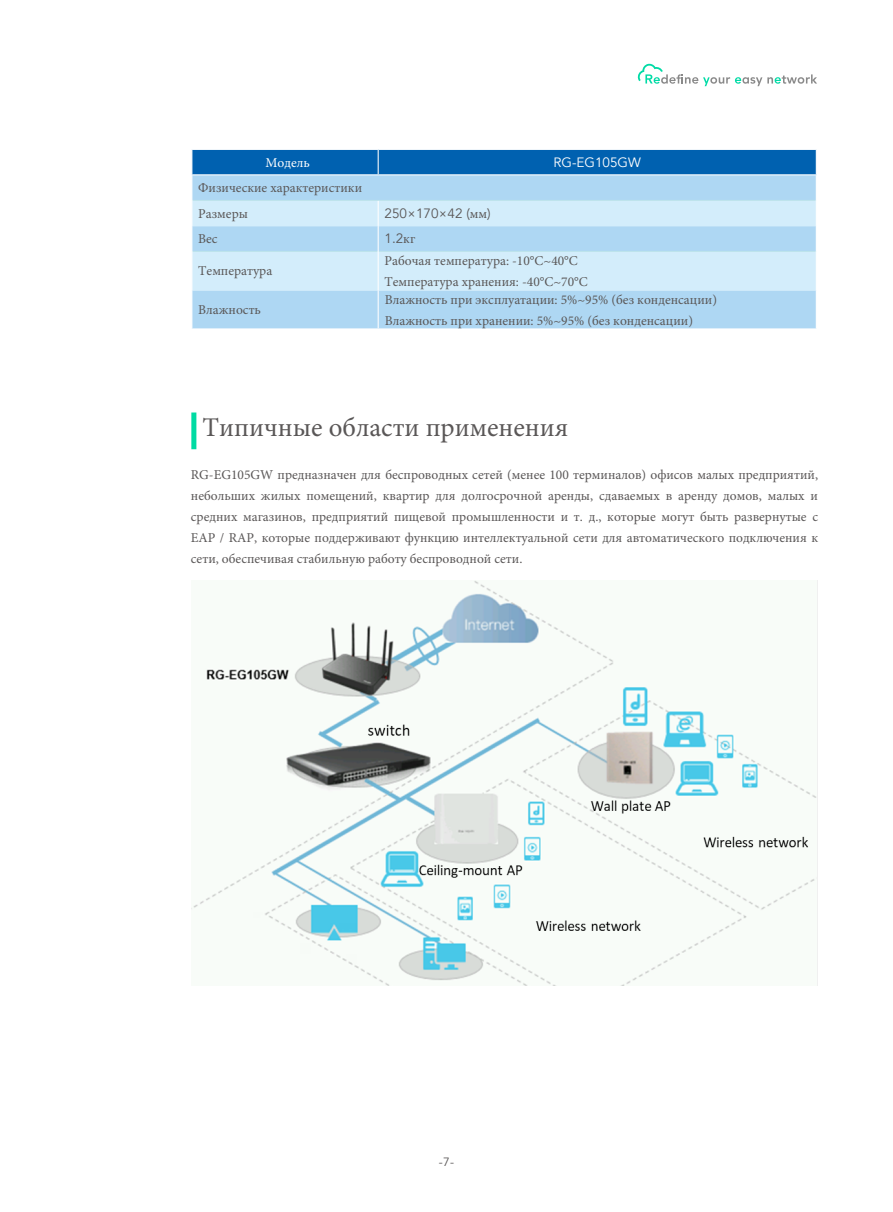
<style>
.page{position:relative;width:893px;height:1212px;background:#fff}
.page>*{position:absolute;margin:0;border:0;box-sizing:border-box;transform-origin:0 0}
.t1{font:27px "Minion Pro";color:#5a5757}
.t2{font:13.5px/21px "Minion Pro";color:#5a5757}
.t3{font:13.5px "Avenir LT";color:#5a5757}
.t4{font:13.5px "Avenir LT";color:#fff}
.t5{font:13.5px "Minion Pro";color:#fff}
.t6{font:12px "Avenir LT";color:#5a5757}
.s1{font-family:"Minion Pro"}
</style>
<div class="page">
<svg style="left:637px;top:63px;width:180px;height:23px"></svg>
<div style="left:192px;top:291px;width:624px;height:37px;background:#aed7f3"></div>
<div style="left:192px;top:252px;width:624px;height:38px;background:#d3edfb"></div>
<hr style="left:192px;top:251px;width:186px;height:1px;background:#bde3ec">
<hr style="left:379px;top:251px;width:437px;height:1px;background:#bde3ec">
<hr style="left:192px;top:290px;width:186px;height:1px;background:#d3edfb">
<hr style="left:379px;top:290px;width:437px;height:1px;background:#d3edfb">
<hr style="left:378px;top:251px;width:1px;height:39px;background:#fff">
<hr style="left:378px;top:290px;width:1px;height:38px;background:#fff">
<svg style="left:191px;top:149px;width:626px;height:102px;background:#90c1e5"></svg>
<img style="left:191px;top:580px;width:626px;height:405px">
<div style="left:191px;top:412px;width:5px;height:37px;background:#00dba3"></div>
<p class="t5" style="left:266px;top:153px;width:46px">Модель</p>
<p class="t4" style="left:554px;top:154px;width:89px">RG-EG105GW</p>
<p class="t2" style="left:198px;top:177px;width:165px">Физические характеристики</p>
<p class="t2" style="left:198px;top:203px;width:51px">Размеры</p>
<p class="t3" style="left:385px;top:205px;width:108px">250×170×42 (<span class="s1">мм</span>)</p>
<p class="t2" style="left:198px;top:228px;width:21px">Вес</p>
<p class="t3" style="left:385px;top:231px;width:32px">1.2<span class="s1">кг</span></p>
<p class="t2" style="left:198px;top:260px;width:76px">Температура</p>
<p class="t2" style="left:385px;top:250px;width:205px">Рабочая температура: -10°C~40°C<br>Температура хранения: -40°C~70°C</p>
<p class="t2" style="left:198px;top:299px;width:64px">Влажность</p>
<p class="t2" style="left:385px;top:289px;width:334px">Влажность при эксплуатации: 5%~95% (без конденсации)<br>Влажность при хранении: 5%~95% (без конденсации)</p>
<p class="t1" style="left:203px;top:410px;width:367px">Типичные области применения</p>
<p class="t2" style="left:191px;top:464px;width:629px;text-align:justify">RG-EG105GW предназначен для беспроводных сетей (менее 100 терминалов) офисов малых предприятий, небольших жилых помещений, квартир для долгосрочной аренды, сдаваемых в аренду домов, малых и средних магазинов, предприятий пищевой промышленности и т. д., которые могут быть развернутые с EAP / RAP, которые поддерживают функцию интеллектуальной сети для автоматического подключения к сети, обеспечивая стабильную работу беспроводной сети.</p>
<p class="t6" style="left:439px;top:1155px;width:17px">-7-</p>
</div>
